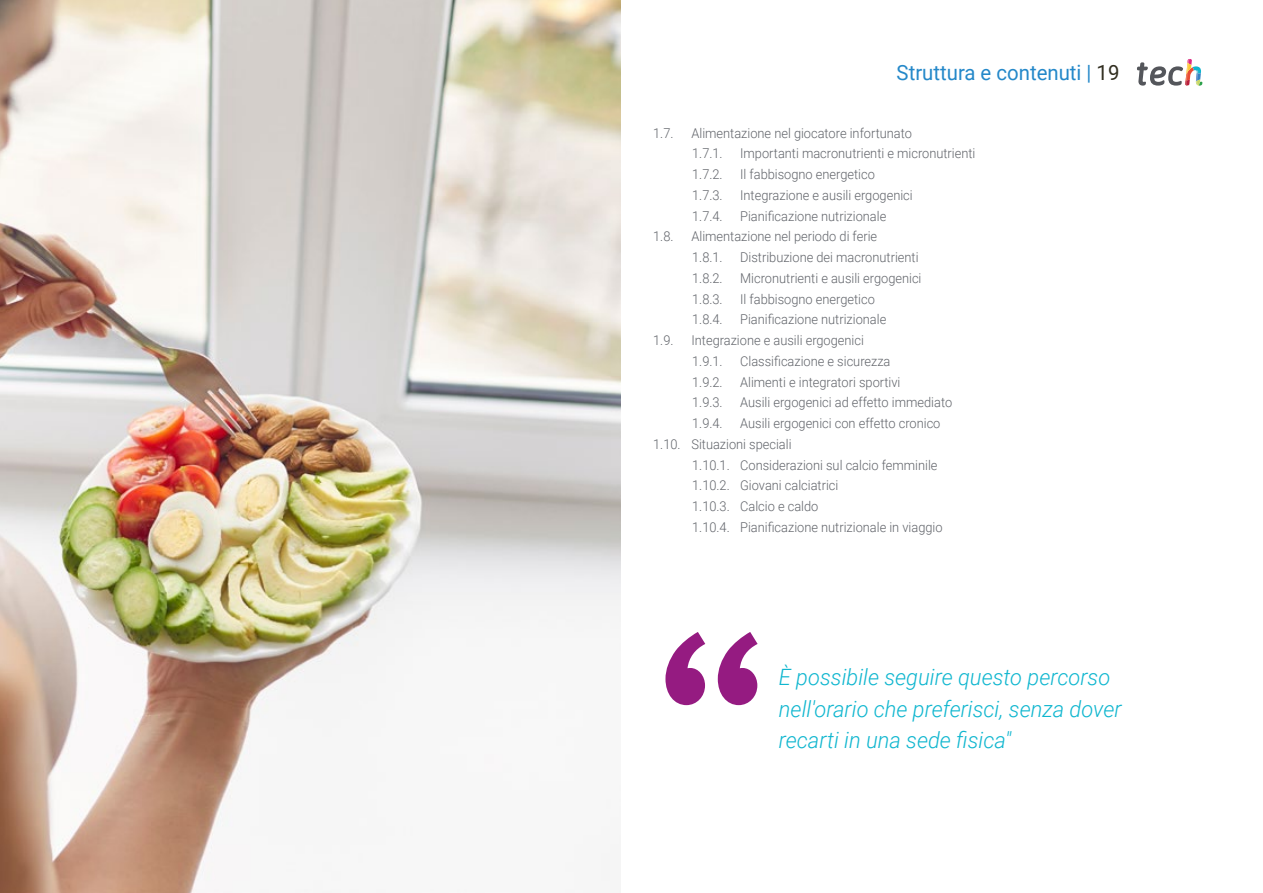
<style>
.page{position:relative;width:1263px;height:893px;background:#fff}
.page>*{position:absolute;margin:0;border:0;box-sizing:border-box;transform-origin:0 0}
.t1{font:italic 300 22.5px/31.5px "Roboto";color:#0fb6cf}
.t2{font:21px "Roboto";color:#2488c9}
.t3{font:300 13.5px/20.7px "Roboto";color:#61646a;scale:.95 1}
.s1{color:#312e20}
</style>
<div class="page">
<img style="left:0;top:0;width:621px;height:893px">
<svg style="left:1137px;top:59px;width:65px;height:27px"></svg>
<svg style="left:665px;top:632px;width:93px;height:73px"></svg>
<h2 class="t2" style="left:897px;top:57px;width:224px">Struttura e contenuti | <span class="s1">19</span></h2>
<p class="t3" style="left:653px;top:122px;width:23px">1.7.</p>
<p class="t3" style="left:691px;top:122px;width:234px">Alimentazione nel giocatore infortunato<br>1.7.1.</p>
<p class="t3" style="left:740px;top:143px;width:249px">Importanti macronutrienti e micronutrienti</p>
<p class="t3" style="left:692px;top:164px;width:34px">1.7.2.</p>
<p class="t3" style="left:740px;top:164px;width:143px">Il fabbisogno energetico</p>
<p class="t3" style="left:692px;top:184px;width:34px">1.7.3.</p>
<p class="t3" style="left:740px;top:184px;width:183px">Integrazione e ausili ergogenici</p>
<p class="t3" style="left:692px;top:205px;width:34px">1.7.4.</p>
<p class="t3" style="left:740px;top:205px;width:155px">Pianificazione nutrizionale</p>
<p class="t3" style="left:653px;top:226px;width:23px">1.8.</p>
<p class="t3" style="left:691px;top:226px;width:197px">Alimentazione nel periodo di ferie<br>1.8.1.</p>
<p class="t3" style="left:740px;top:247px;width:189px">Distribuzione dei macronutrienti</p>
<p class="t3" style="left:692px;top:267px;width:34px">1.8.2.</p>
<p class="t3" style="left:740px;top:267px;width:192px">Micronutrienti e ausili ergogenici</p>
<p class="t3" style="left:692px;top:288px;width:34px">1.8.3.</p>
<p class="t3" style="left:740px;top:288px;width:143px">Il fabbisogno energetico</p>
<p class="t3" style="left:692px;top:309px;width:34px">1.8.4.</p>
<p class="t3" style="left:740px;top:309px;width:155px">Pianificazione nutrizionale</p>
<p class="t3" style="left:653px;top:330px;width:23px">1.9.</p>
<p class="t3" style="left:691px;top:330px;width:183px">Integrazione e ausili ergogenici<br>1.9.1.</p>
<p class="t3" style="left:740px;top:350px;width:160px">Classificazione e sicurezza</p>
<p class="t3" style="left:692px;top:371px;width:34px">1.9.2.</p>
<p class="t3" style="left:740px;top:371px;width:170px">Alimenti e integratori sportivi</p>
<p class="t3" style="left:692px;top:392px;width:34px">1.9.3.</p>
<p class="t3" style="left:740px;top:392px;width:225px">Ausili ergogenici ad effetto immediato</p>
<p class="t3" style="left:692px;top:413px;width:34px">1.9.4.</p>
<p class="t3" style="left:653px;top:413px;width:304px;text-indent:87px">Ausili ergogenici con effetto cronico<br>1.10. Situazioni speciali</p>
<p class="t3" style="left:692px;top:454px;width:265px">1.10.1. Considerazioni sul calcio femminile 1.10.2. Giovani calciatrici<br>1.10.3. Calcio e caldo<br>1.10.4. Pianificazione nutrizionale in viaggio</p>
<h1 class="t1" style="left:779px;top:661px;width:344px">È possibile seguire questo percorso nell'orario che preferisci, senza dover recarti in una sede fisica"</h1>
</div>
